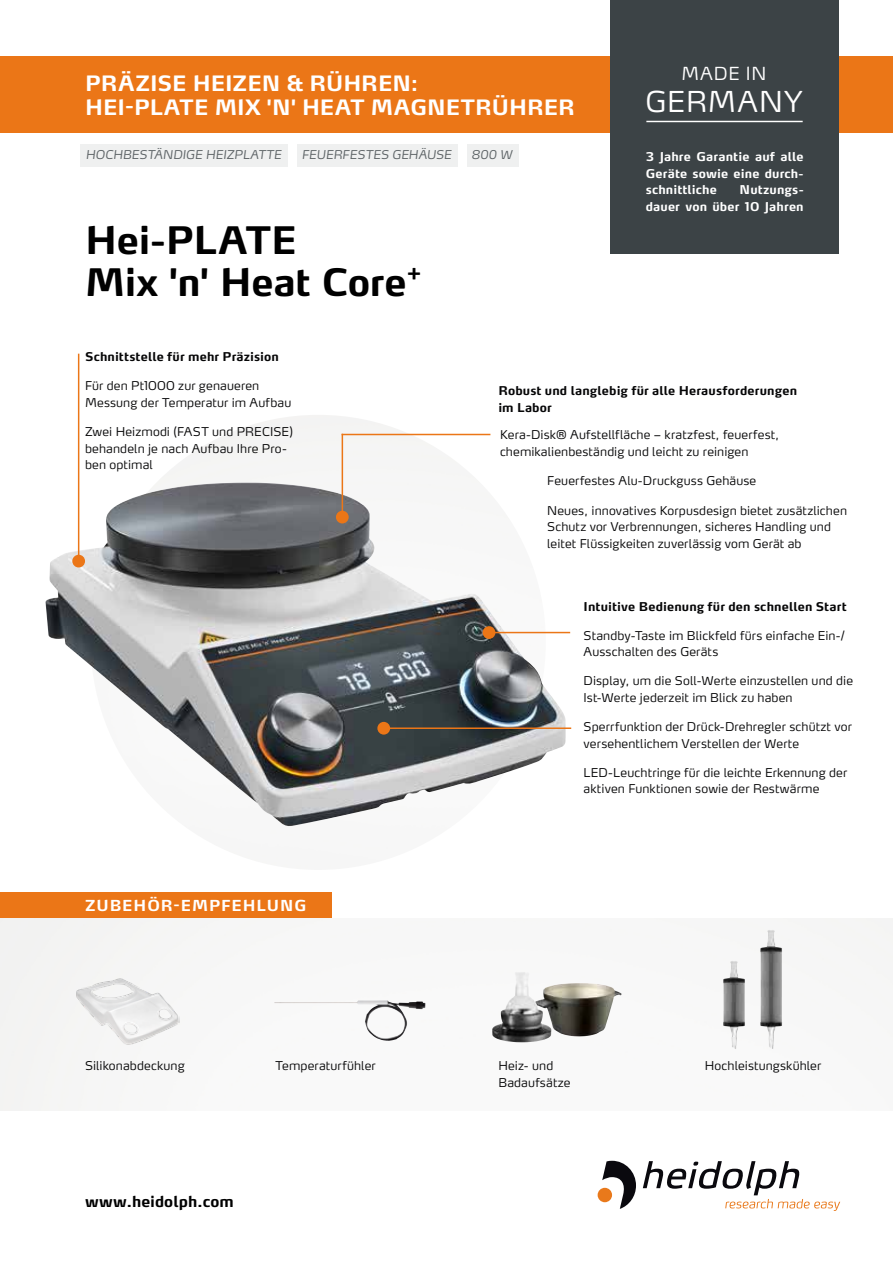
<style>
.page{position:relative;width:893px;height:1263px;background:#fff}
.page>*{position:absolute;margin:0;border:0;box-sizing:border-box;transform-origin:0 0}
.t1{font:700 37.5px/42px "Max OT";letter-spacing:-.01em;color:#000}
.t2{font:300 28.5px "Max OT";letter-spacing:.035em;color:#fff}
.t3{font:700 21px/24px "Max OT";letter-spacing:-.005em;color:#fff}
.t4{font:300 17.85px "Max OT";letter-spacing:.04em;color:#fff}
.t5{font:700 15px "Max OT";letter-spacing:.06em;color:#fff}
.t6{font:700 15px "Max OT";letter-spacing:.005em;color:#000}
.t7{font:300 12px/16.5px "Max OT";letter-spacing:.01em;color:#060607}
.t8{font:700 12px/16.5px "Max OT";letter-spacing:.01em;color:#060607}
.t9{font:700 12px/16.5px "Max OT";letter-spacing:.01em;color:#fff;text-align:justify}
.t10{font:italic 300 12px "Max OT";letter-spacing:.01em;color:#5d6366}
</style>
<div class="page">
<svg style="left:602px;top:1161px;width:34px;height:48px"></svg>
<div style="left:598px;top:1188px;width:14px;height:14px;background:#e9791b;border-radius:50%"></div>
<svg style="left:643px;top:1161px;width:197px;height:50px"></svg>
<div style="left:0;top:56px;width:893px;height:77px;background:#eb7617"></div>
<div style="left:611px;top:0;width:228px;height:253px;background:#3c4346"></div>
<hr style="left:646px;top:121px;width:157px;height:1px;background:#fff">
<div style="left:91px;top:415px;width:455px;height:455px;background:#f5f5f5;border-radius:228px"></div>
<img style="left:45px;top:483px;width:521px;height:343px">
<hr style="left:384px;top:727px;width:187px;height:2px;background:#eb7617">
<div style="left:377px;top:722px;width:13px;height:13px;background:#eb7617;border-radius:50%"></div>
<img style="left:75px;top:978px;width:105px;height:67px">
<img style="left:723px;top:961px;width:22px;height:88px">
<hr style="left:487px;top:632px;width:83px;height:1px;background:#eb7617">
<div style="left:483px;top:626px;width:12px;height:13px;background:#eb7617;border-radius:50%"></div>
<img style="left:760px;top:930px;width:22px;height:119px">
<img style="left:551px;top:983px;width:71px;height:55px">
<img style="left:492px;top:972px;width:59px;height:70px">
<img style="left:274px;top:1000px;width:151px;height:41px">
<div style="left:80px;top:144px;width:208px;height:22px;background:#eff0f0"></div>
<div style="left:297px;top:144px;width:161px;height:22px;background:#eff0f0"></div>
<div style="left:467px;top:144px;width:52px;height:22px;background:#eff0f0"></div>
<div style="left:0;top:893px;width:332px;height:25px;background:#eb7617"></div>
<div style="left:336px;top:511px;width:13px;height:12px;background:#eb7617;border-radius:50%"></div>
<hr style="left:342px;top:434px;width:1px;height:80px;background:#eb7617">
<hr style="left:342px;top:434px;width:148px;height:1px;background:#eb7617">
<div style="left:72px;top:555px;width:13px;height:12px;background:#eb7617;border-radius:50%"></div>
<hr style="left:78px;top:354px;width:1px;height:207px;background:#eb7617">
<h3 class="t3" style="left:85px;top:71px;width:491px">PRÄZISE HEIZEN &amp; RÜHREN:<br>HEI-PLATE MIX 'N' HEAT MAGNETRÜHRER</h3>
<h3 class="t4" style="left:682px;top:62px;width:86px">MADE IN</h3>
<h2 class="t2" style="left:645px;top:83px;width:158px">GERMANY</h2>
<p class="t10" style="left:86px;top:147px;width:197px">HOCHBESTÄNDIGE HEIZPLATTE</p>
<p class="t10" style="left:302px;top:147px;width:151px">FEUERFESTES GEHÄUSE</p>
<p class="t10" style="left:472px;top:147px;width:42px">800 W</p>
<p class="t9" style="left:646px;top:149px;width:159px">3 Jahre Garantie auf alle Geräte sowie eine durch&shy;schnittliche</p>
<p class="t9" style="left:646px;top:182px;width:159px;text-align:right">Nutzungs-<br>dauer von über 10 Jahren</p>
<h1 class="t1" style="left:85px;top:219px;width:338px">Hei-PLATE<br>Mix 'n' Heat Core<sup>+</sup></h1>
<p class="t8" style="left:85px;top:348px;width:195px">Schnittstelle für mehr Präzision</p>
<p class="t7" style="left:85px;top:377px;width:208px">Für den Pt1000 zur genaueren<br>Messung der Temperatur im Aufbau</p>
<p class="t7" style="left:85px;top:423px;width:209px">Zwei Heizmodi (FAST und PRECISE) behandeln je nach Aufbau Ihre Pro&shy;ben optimal</p>
<p class="t7" style="left:500px;top:426px;width:281px">Kera-Disk® Aufstellfläche – kratzfest, feuerfest, chemikalienbeständig und leicht zu reinigen</p>
<p class="t8" style="left:498px;top:382px;width:300px">Robust und langlebig für alle Herausforderungen im Labor</p>
<p class="t7" style="left:547px;top:473px;width:211px">Feuerfestes Alu-Druckguss Gehäuse</p>
<p class="t7" style="left:547px;top:502px;width:301px">Neues, innovatives Korpusdesign bietet zusätzlichen<br>Schutz vor Verbrennungen, sicheres Handling und leitet Flüssigkeiten zuverlässig vom Gerät ab</p>
<p class="t8" style="left:584px;top:598px;width:265px">Intuitive Bedienung für den schnellen Start</p>
<p class="t5" style="left:85px;top:896px;width:223px">ZUBEHÖR-EMPFEHLUNG</p>
<p class="t7" style="left:584px;top:627px;width:263px">Standby-Taste im Blickfeld fürs einfache Ein-/<br>Ausschalten des Geräts</p>
<p class="t7" style="left:584px;top:673px;width:271px">Display, um die Soll-Werte einzustellen und die<br>Ist-Werte jederzeit im Blick zu haben</p>
<p class="t7" style="left:584px;top:718px;width:270px">Sperrfunktion der Drück-Drehregler schützt vor versehentlichem Verstellen der Werte</p>
<p class="t7" style="left:584px;top:764px;width:265px">LED-Leuchtringe für die leichte Erkennung der aktiven Funktionen sowie der Restwärme</p>
<p class="t7" style="left:85px;top:1057px;width:101px">Silikonabdeckung</p>
<p class="t7" style="left:276px;top:1057px;width:102px">Temperaturfühler</p>
<p class="t7" style="left:498px;top:1057px;width:74px">Heiz- und<br>Badaufsätze</p>
<p class="t7" style="left:705px;top:1057px;width:118px">Hochleistungskühler</p>
<p class="t6" style="left:85px;top:1191px;width:150px">www.heidolph.com</p>
</div>
